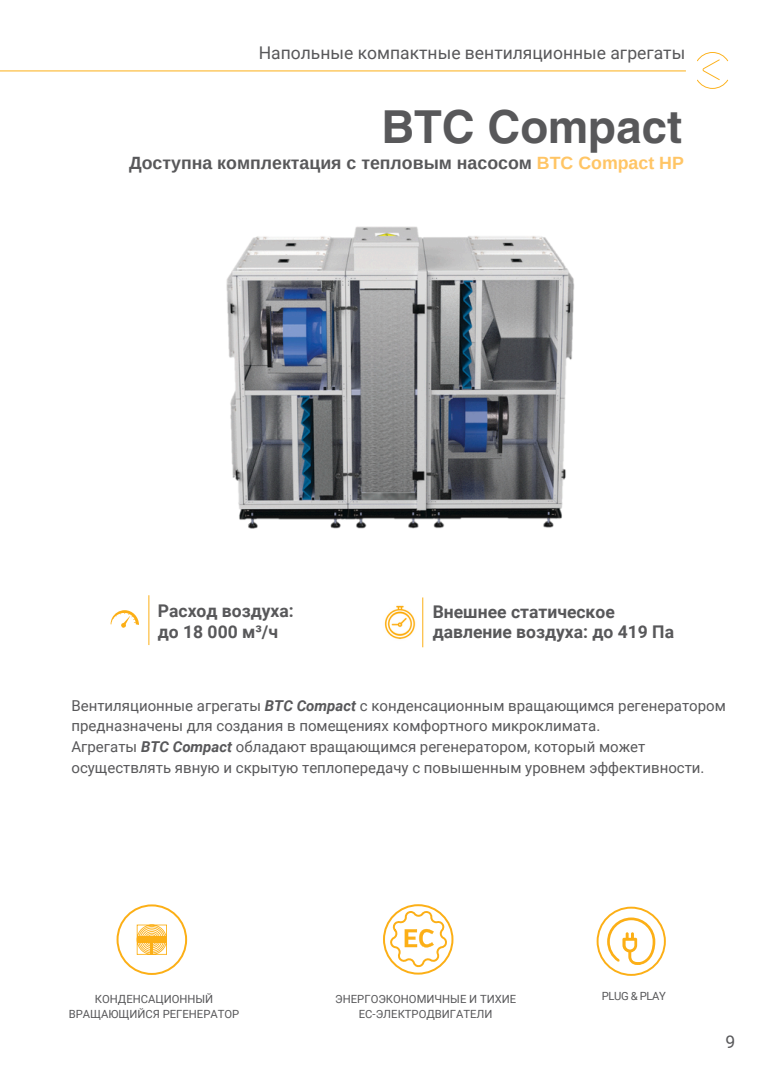
<style>
.page{position:relative;width:780px;height:1088px;background:#fff}
.page>*{position:absolute;margin:0;border:0;box-sizing:border-box;transform-origin:0 0}
.t1{font:700 45px "Helios";color:#58585a}
.t2{font:700 17.75px "Arimo";color:#58585a}
.t3{font:700 17.5px/20.6px "Roboto";color:#58585a}
.t4{font:17.5px "Roboto";color:#58585a}
.t5{font:15px/20.6px "Roboto";color:#58585a}
.t6{font:11.25px/15px "Roboto";color:#58585a;text-align:center}
.t7{font:11.25px "Roboto";letter-spacing:-.035em;color:#58585a}
.s1{color:#ffc565}
.s2{font-weight:700;font-style:italic}
</style>
<div class="page">
<svg style="left:116px;top:904px;width:71px;height:71px"></svg>
<img style="left:226px;top:226px;width:349px;height:303px">
<svg style="left:383px;top:904px;width:70px;height:70px"></svg>
<svg style="left:596px;top:906px;width:69px;height:69px"></svg>
<svg style="left:110px;top:610px;width:29px;height:18px"></svg>
<img style="left:384px;top:605px;width:32px;height:35px">
<hr style="left:148px;top:595px;width:1px;height:50px;background:#fcaf16">
<hr style="left:422px;top:597px;width:1px;height:50px;background:#fcaf16">
<svg style="left:697px;top:52px;width:30px;height:37px"></svg>
<hr style="left:0;top:70px;width:685px;height:1px;background:#fcaf16">
<h1 class="t4" style="left:258px;top:43px;width:428px">Напольные компактные вентиляционные агрегаты</h1>
<p class="t1" style="left:381px;top:98px;width:302px">BTC Compact</p>
<p class="t2" style="left:129px;top:152px;width:556px">Доступна комплектация с тепловым насосом <span class="s1">BTC Compact HP</span></p>
<p class="t3" style="left:158px;top:601px;width:137px">Расход воздуха: до 18 000 м³/ч</p>
<p class="t3" style="left:432px;top:601px;width:243px">Внешнее статическое давление воздуха: до 419 Па</p>
<p class="t5" style="left:71px;top:695px;width:655px">Вентиляционные агрегаты <span class="s2">BTC Compact</span> с конденсационным вращающимся регенератором предназначены для создания в помещениях комфортного микроклимата.<br>Агрегаты <span class="s2">BTC Compact</span> обладают вращающимся регенератором, который может осуществлять явную и скрытую теплопередачу с повышенным уровнем эффективности.</p>
<h2 class="t6" style="left:69px;top:991px;width:172px">КОНДЕНСАЦИОННЫЙ<br>ВРАЩАЮЩИЙСЯ РЕГЕНЕРАТОР</h2>
<p class="t6" style="left:335px;top:991px;width:182px">ЭНЕРГОЭКОНОМИЧНЫЕ И ТИХИЕ</p>
<h2 class="t6" style="left:358px;top:1006px;width:135px">ЕС-ЭЛЕКТРОДВИГАТЕЛИ</h2>
<h4 class="t7" style="left:601px;top:989px;width:65px">PLUG &amp; PLAY</h4>
<p class="t4" style="left:725px;top:1031px;width:11px">9</p>
</div>
